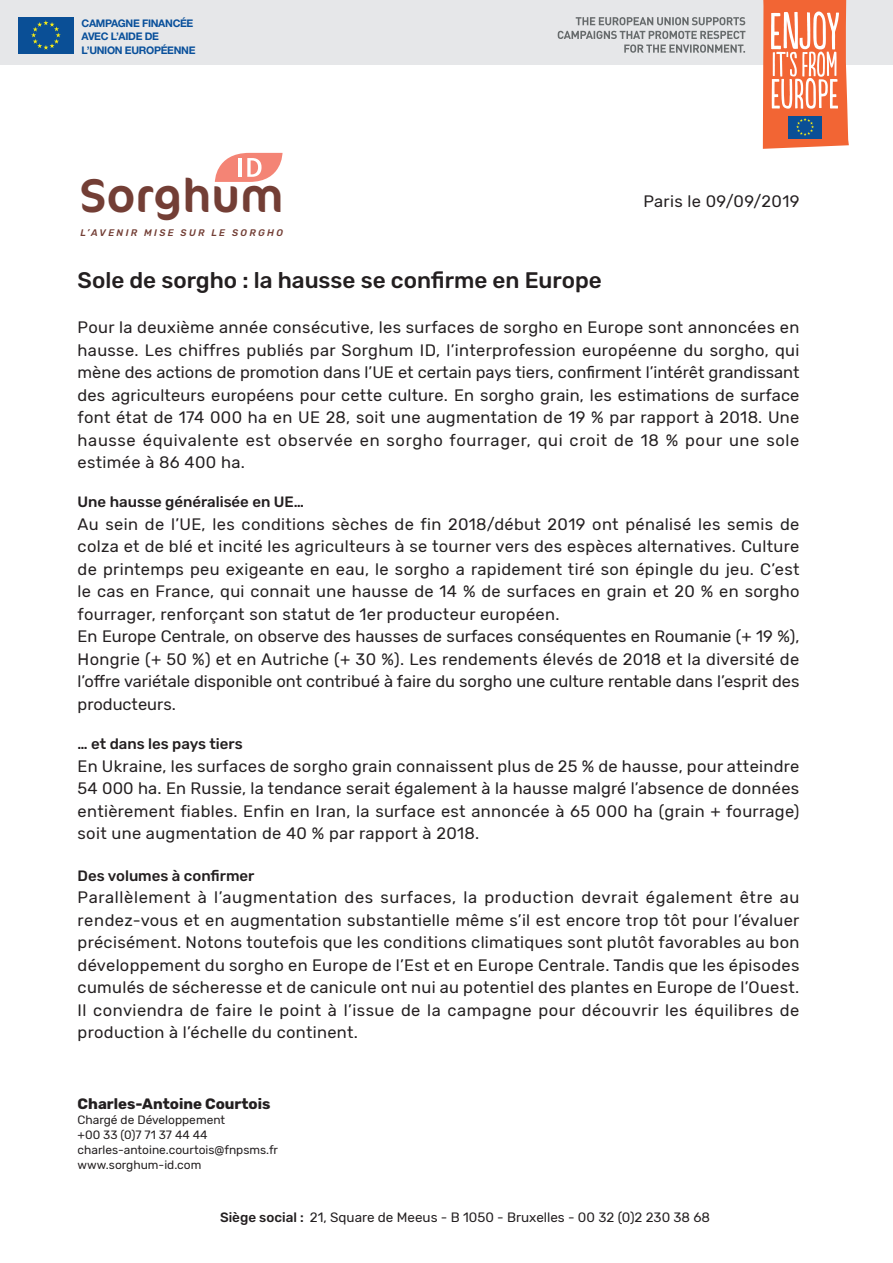
<style>
.page{position:relative;width:893px;height:1263px;background:#fff}
.page>*{position:absolute;margin:0;border:0;box-sizing:border-box;transform-origin:0 0}
.t1{font:47.55px "Cocon OT";color:#733e35}
.t2{font:500 22.5px "Rubik";color:#231f20}
.t3{font:16.5px/22.5px "Rubik";letter-spacing:.02em;color:#231f20;text-align:justify}
.t4{font:500 15px "Rubik";color:#231f20}
.t5{font:700 15px "Rubik";color:#231f20}
.t6{font:13.5px "Rubik";color:#231f20}
.t7{font:12px "Rubik";color:#231f20}
.t8{font:700 10.5px/13.5px "Helvetica Neue LT Std";letter-spacing:-.03em;color:#09509b}
.t9{font:italic 500 9.6px "Rubik";letter-spacing:.245em;color:#733e35}
.s1{font-weight:500}
</style>
<div class="page">
<div style="left:0;top:0;width:893px;height:64px;background:#e6e7e9"></div>
<svg style="left:763px;top:0;width:86px;height:149px;background:#e78869"></svg>
<svg style="left:558px;top:31px;width:187px;height:22px"></svg>
<svg style="left:576px;top:17px;width:169px;height:8px"></svg>
<div style="left:18px;top:17px;width:55px;height:37px;background:#0a4f96"></div>
<svg style="left:31px;top:20px;width:30px;height:30px"></svg>
<svg style="left:215px;top:153px;width:67px;height:29px"></svg>
<p class="t8" style="left:82px;top:16px;width:113px">CAMPAGNE FINANCÉE<br>AVEC L’AIDE DE</p>
<p class="t8" style="left:82px;top:43px;width:115px">L’UNION EUROPÉENNE</p>
<p class="t1" style="left:80px;top:168px;width:206px">Sorghum</p>
<p class="t9" style="left:80px;top:227px;width:204px">L’AVENIR MISE SUR LE SORGHO</p>
<p class="t2" style="left:78px;top:268px;width:526px">Sole de sorgho : la hausse se confirme en Europe</p>
<p class="t3" style="left:78px;top:317px;width:723px">Pour la deuxième année consécutive, les surfaces de sorgho en Europe sont annoncées en hausse. Les chiffres publiés par Sorghum ID, l’interprofession européenne du sorgho, qui mène des actions de promotion dans l’UE et certain pays tiers, confirment l’intérêt grandissant des agriculteurs européens pour cette culture. En sorgho grain, les estimations de surface font état de 174 000 ha en UE 28, soit une augmentation de 19 % par rapport à 2018. Une hausse équivalente est observée en sorgho fourrager, qui croit de 18 % pour une sole estimée à 86 400 ha.</p>
<p class="t4" style="left:78px;top:493px;width:228px">Une hausse généralisée en UE…</p>
<p class="t3" style="left:78px;top:513px;width:723px">Au sein de l’UE, les conditions sèches de fin 2018/début 2019 ont pénalisé les semis de colza et de blé et incité les agriculteurs à se tourner vers des espèces alternatives. Culture de printemps peu exigeante en eau, le sorgho a rapidement tiré son épingle du jeu. C’est le cas en France, qui connait une hausse de 14 % de surfaces en grain et 20 % en sorgho fourrager, renforçant son statut de 1er producteur européen.</p>
<p class="t3" style="left:78px;top:626px;width:723px">En Europe Centrale, on observe des hausses de surfaces conséquentes en Roumanie (+ 19 %), Hongrie (+ 50 %) et en Autriche (+ 30 %). Les rendements élevés de 2018 et la diversité de l’offre variétale disponible ont contribué à faire du sorgho une culture rentable dans l’esprit des producteurs.</p>
<p class="t4" style="left:78px;top:735px;width:167px">… et dans les pays tiers</p>
<p class="t3" style="left:78px;top:755px;width:723px">En Ukraine, les surfaces de sorgho grain connaissent plus de 25 % de hausse, pour atteindre 54 000 ha. En Russie, la tendance serait également à la hausse malgré l’absence de données entièrement fiables. Enfin en Iran, la surface est annoncée à 65 000 ha (grain + fourrage) soit une augmentation de 40 % par rapport à 2018.</p>
<p class="t4" style="left:78px;top:867px;width:178px">Des volumes à confirmer</p>
<p class="t3" style="left:78px;top:886px;width:723px">Parallèlement à l’augmentation des surfaces, la production devrait également être au rendez-vous et en augmentation substantielle même s’il est encore trop tôt pour l’évaluer précisément. Notons toutefois que les conditions climatiques sont plutôt favorables au bon développement du sorgho en Europe de l’Est et en Europe Centrale. Tandis que les épisodes cumulés de sécheresse et de canicule ont nui au potentiel des plantes en Europe de l’Ouest.<br>Il conviendra de faire le point à l’issue de la campagne pour découvrir les équilibres de production à l’échelle du continent.</p>
<p class="t3" style="left:643px;top:191px;width:158px">Paris le 09/09/2019</p>
<p class="t5" style="left:78px;top:1095px;width:194px">Charles-Antoine Courtois</p>
<p class="t7" style="left:78px;top:1113px;width:149px">Chargé de Développement</p>
<p class="t7" style="left:78px;top:1128px;width:132px">+00 33 (0)7 71 37 44 44</p>
<p class="t7" style="left:78px;top:1143px;width:202px">charles-antoine.courtois@fnpsms.fr</p>
<p class="t7" style="left:78px;top:1158px;width:125px">www.sorghum-id.com</p>
<p class="t6" style="left:220px;top:1209px;width:492px"><span class="s1">Siège social :</span> 21, Square de Meeus - B 1050 - Bruxelles - 00 32 (0)2 230 38 68</p>
</div>
